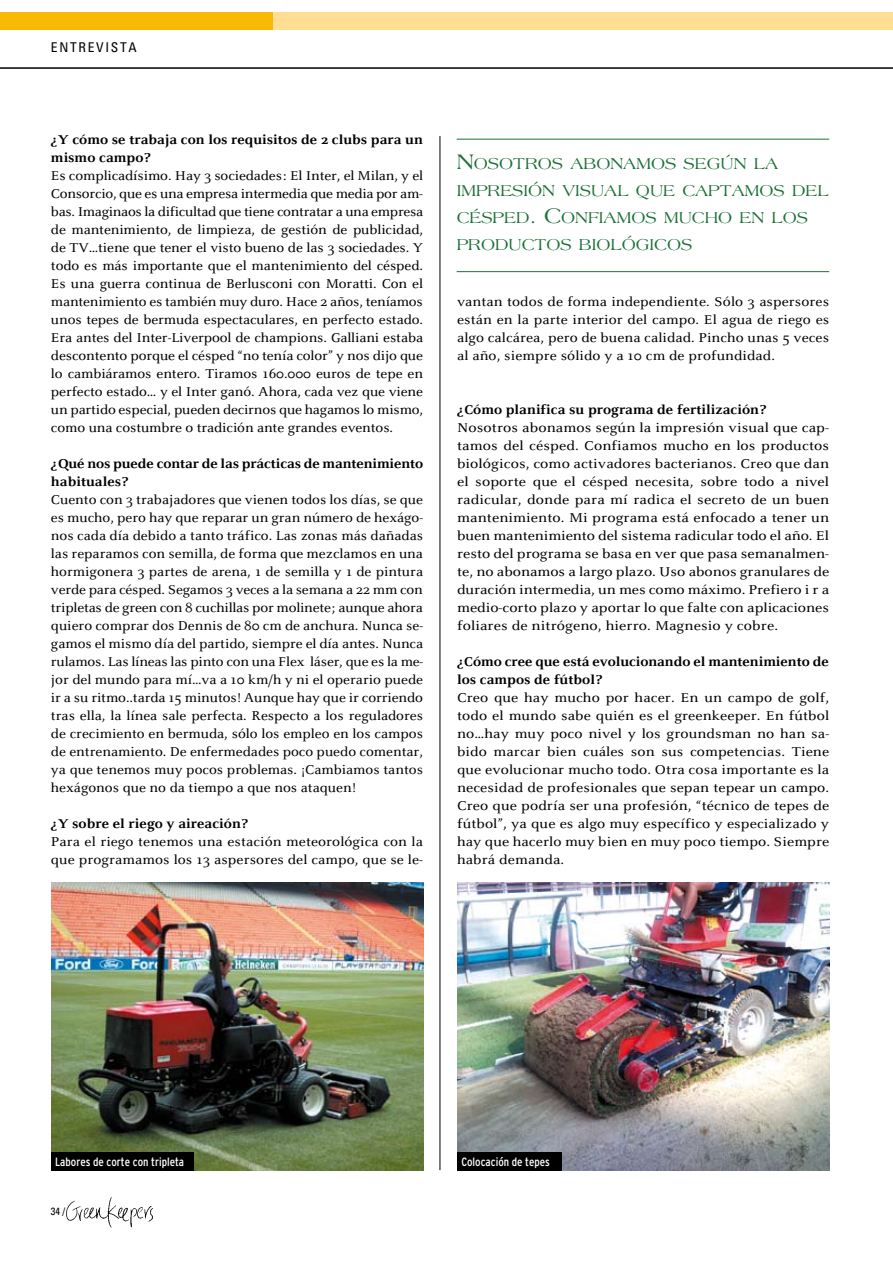
<style>
.page{position:relative;width:893px;height:1263px;background:#fff}
.page>*{position:absolute;margin:0;border:0;box-sizing:border-box;transform-origin:0 0}
.t1{font:16.8px/27px "Americana Std";color:#1c7137}
.t2{font:13.5px/18px "Celeste ST";letter-spacing:.005em;color:#000;text-align:justify}
.t3{font:13.5px/18px "Celeste ST";letter-spacing:.005em;color:#000;text-align:justify;scale:1.05 1}
.t4{font:13.5px/18px "Celeste ST";letter-spacing:.005em;color:#000;text-align:justify;scale:1.04 1}
.t5{font:700 13.5px/18px "Celeste ST";color:#000}
.t6{font:condensed 13.5px "Univers LT Std";letter-spacing:.125em;color:#000}
.t7{font:condensed 12px "Interstate";color:#fff}
.t8{font:condensed 10.5px "Univers LT Std";color:#000}
.s1{font-size:22.5px}
</style>
<div class="page">
<div style="left:0;top:13px;width:893px;height:17px;background:#ffdd92"></div>
<div style="left:0;top:13px;width:272px;height:17px;background:#f9ba05"></div>
<hr style="left:0;top:67px;width:893px;height:2px;background:#000">
<img style="left:66px;top:1197px;width:87px;height:31px">
<img style="left:51px;top:882px;width:372px;height:288px">
<img style="left:457px;top:882px;width:372px;height:288px">
<hr style="left:440px;top:136px;width:1px;height:1034px;background:#000">
<hr style="left:457px;top:139px;width:372px;height:1px;background:#1c7137">
<hr style="left:457px;top:271px;width:372px;height:1px;background:#1c7137">
<div style="left:51px;top:1152px;width:142px;height:18px;background:#000"></div>
<div style="left:457px;top:1152px;width:105px;height:18px;background:#000"></div>
<p class="t6" style="left:51px;top:39px;width:87px">ENTREVISTA</p>
<p class="t5" style="left:51px;top:131px;width:374px">¿Y cómo se trabaja con los requisitos de 2 clubs para un mismo campo?</p>
<p class="t2" style="left:51px;top:167px;width:374px">Es complicadísimo. Hay 3 sociedades: El Inter, el Milan, y el Consorcio, que es una empresa intermedia que media por am&shy;bas. Imaginaos la dificultad que tiene contratar a una empresa de mantenimiento, de limpieza, de gestión de publicidad, de TV…tiene que tener el visto bueno de las 3 sociedades. Y todo es más importante que el mantenimiento del césped.<br>Es una guerra continua de Berlusconi con Moratti. Con el mantenimiento es también muy duro. Hace 2 años, teníamos unos tepes de bermuda espectaculares, en perfecto estado.<br>Era antes del Inter-Liverpool de champions. Galliani estaba descontento porque el césped “no tenía color” y nos dijo que lo cambiáramos entero. Tiramos 160.000 euros de tepe en perfecto estado… y el Inter ganó. Ahora, cada vez que viene un partido especial, pueden decirnos que hagamos lo mismo, como una costumbre o tradición ante grandes eventos.</p>
<p class="t5" style="left:51px;top:455px;width:374px">¿Qué nos puede contar de las prácticas de mantenimiento habituales?</p>
<p class="t2" style="left:51px;top:491px;width:374px">Cuento con 3 trabajadores que vienen todos los días, se que es mucho, pero hay que reparar un gran número de hexágo&shy;nos cada día debido a tanto tráfico. Las zonas más dañadas las reparamos con semilla, de forma que mezclamos en una hormigonera 3 partes de arena, 1 de semilla y 1 de pintura verde para césped. Segamos 3 veces a la semana a 22 mm con tripletas de green con 8 cuchillas por molinete; aunque ahora quiero comprar dos Dennis de 80 cm de anchura. Nunca se&shy;gamos el mismo día del partido, siempre el día antes. Nunca rulamos. Las líneas las pinto con una Flex láser, que es la me&shy;jor del mundo para mí…va a 10 km/h y ni el operario puede ir a su ritmo..tarda 15 minutos! Aunque hay que ir corriendo tras ella, la línea sale perfecta. Respecto a los reguladores de crecimiento en bermuda, sólo los empleo en los campos de entrenamiento. De enfermedades poco puedo comentar, ya que tenemos muy pocos problemas. ¡Cambiamos tantos hexágonos que no da tiempo a que nos ataquen!</p>
<p class="t5" style="left:51px;top:815px;width:199px">¿Y sobre el riego y aireación?</p>
<p class="t2" style="left:51px;top:833px;width:374px">Para el riego tenemos una estación meteorológica con la que programamos los 13 aspersores del campo, que se le-</p>
<p class="t1" style="left:457px;top:150px;width:373px"><span class="s1">N</span>OSOTROS ABONAMOS SEGÚN LA<br>IMPRESIÓN VISUAL QUE CAPTAMOS DEL<br>CÉSPED<span class="s1">. C</span>ONFIAMOS MUCHO EN LOS<br>PRODUCTOS BIOLÓGICOS</p>
<p class="t2" style="left:457px;top:293px;width:374px">vantan todos de forma independiente. Sólo 3 aspersores están en la parte interior del campo. El agua de riego es algo calcárea, pero de buena calidad. Pincho unas 5 veces al año, siempre sólido y a 10 cm de profundidad.</p>
<p class="t5" style="left:457px;top:401px;width:311px">¿Cómo planifica su programa de fertilización?</p>
<p class="t3" style="left:457px;top:419px;width:356px">Nosotros abonamos según la impresión visual que cap&shy;tamos del césped. Confiamos mucho en los productos biológicos, como activadores bacterianos. Creo que dan el soporte que el césped necesita, sobre todo a nivel radicular, donde para mí radica el secreto de un buen mantenimiento. Mi programa está enfocado a tener un buen mantenimiento del sistema radicular todo el año. El resto del programa se basa en ver que pasa semanalmen&shy;te, no abonamos a largo plazo. Uso abonos granulares de duración intermedia, un mes como máximo. Prefiero i r a medio-corto plazo y aportar lo que falte con aplicaciones foliares de nitrógeno, hierro. Magnesio y cobre.</p>
<p class="t5" style="left:457px;top:653px;width:373px">¿Cómo cree que está evolucionando el mantenimiento de los campos de fútbol?</p>
<p class="t4" style="left:457px;top:689px;width:359px">Creo que hay mucho por hacer. En un campo de golf, todo el mundo sabe quién es el greenkeeper. En fútbol no…hay muy poco nivel y los groundsman no han sa&shy;bido marcar bien cuáles son sus competencias. Tiene que evolucionar mucho todo. Otra cosa importante es la necesidad de profesionales que sepan tepear un campo.<br>Creo que podría ser una profesión, “técnico de tepes de fútbol”, ya que es algo muy específico y especializado y hay que hacerlo muy bien en muy poco tiempo. Siempre habrá demanda.</p>
<p class="t7" style="left:55px;top:1155px;width:130px">Labores de corte con tripleta</p>
<p class="t7" style="left:461px;top:1155px;width:90px">Colocación de tepes</p>
<p class="t8" style="left:51px;top:1204px;width:16px">34 /</p>
</div>
